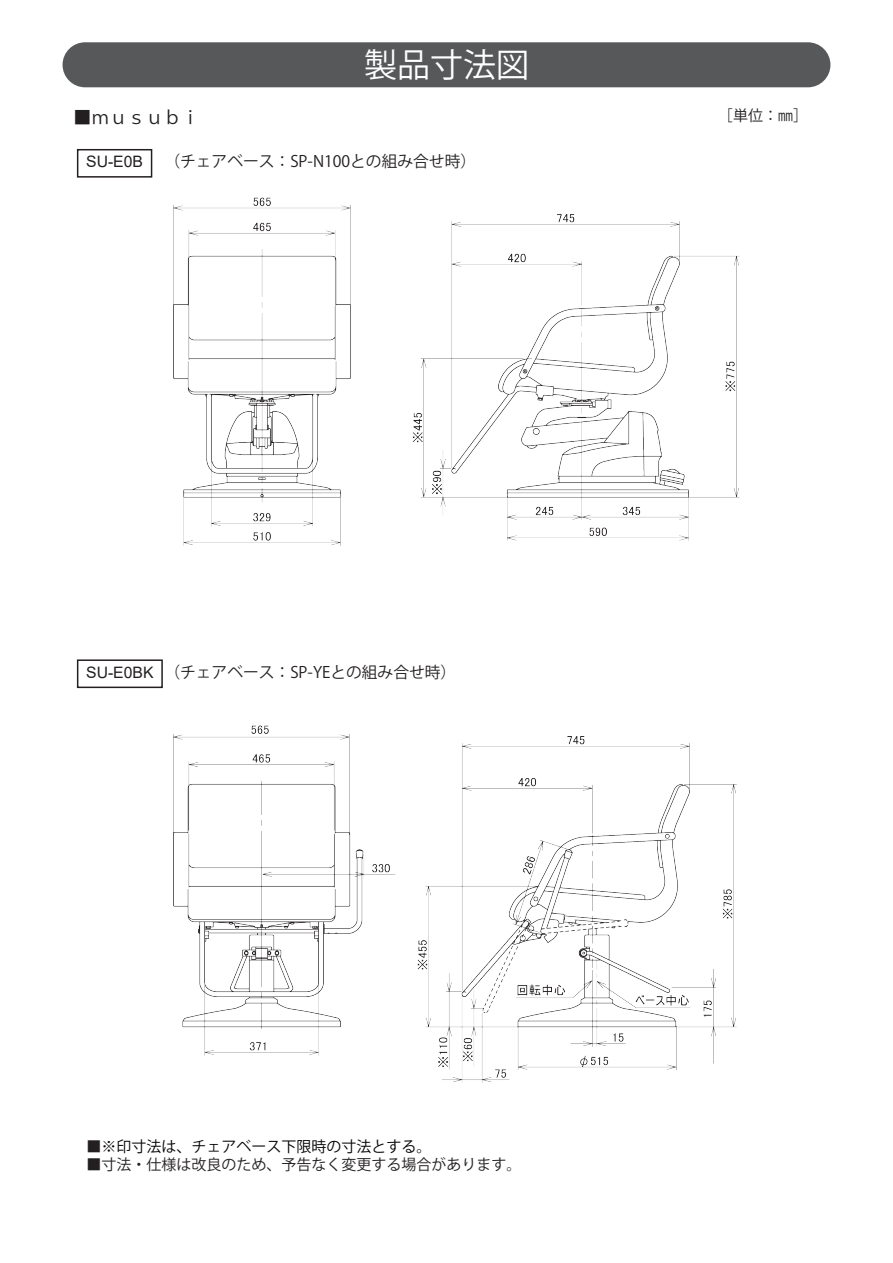
<style>
.page{position:relative;width:893px;height:1263px;background:#fff}
.page>*{position:absolute;margin:0;border:0;box-sizing:border-box;transform-origin:0 0}
.t1{font:700 33px "Koz Go Pro";color:#fff}
.t2{font:500 18px "Koz Go Pro";color:#231f20}
.t3{font:15.75px "Koz Go Pro";color:#231f20}
.t4{font:15.75px "Arial";color:#231f20}
.t5{font:15px "Koz Go Pro";color:#231f20}
.t6{font:15px "Koz Go Pro";color:#030303}
.s1{color:#231f20}
</style>
<div class="page">
<div style="left:63px;top:42px;width:767px;height:45px;background:#57585a;border-radius:22px"></div>
<div style="left:77px;top:659px;width:86px;height:29px;border:2px solid #231f20"></div>
<div style="left:77px;top:149px;width:75px;height:29px;border:2px solid #231f20"></div>
<img style="left:174px;top:197px;width:566px;height:349px">
<img style="left:174px;top:725px;width:563px;height:357px">
<p class="t2" style="left:74px;top:108px;width:127px">■ｍｕｓｕｂｉ</p>
<h1 class="t1" style="left:364px;top:46px;width:166px">製品寸法図</h1>
<p class="t4" style="left:86px;top:151px;width:58px">SU-E0B</p>
<p class="t3" style="left:164px;top:153px;width:313px">（チェアベース：SP-N100との組み合せ時）</p>
<p class="t4" style="left:86px;top:662px;width:69px">SU-E0BK</p>
<p class="t3" style="left:164px;top:664px;width:294px">（チェアベース：SP-YEとの組み合せ時）</p>
<p class="t6" style="left:86px;top:1138px;width:347px"><span class="s1">■</span>※印寸法は、チェアベース下限時の寸法とする。</p>
<p class="t5" style="left:86px;top:1156px;width:436px">■寸法・仕様は改良のため、予告なく変更する場合があります。</p>
<p class="t5" style="left:718px;top:107px;width:91px">［単位：㎜］</p>
</div>
